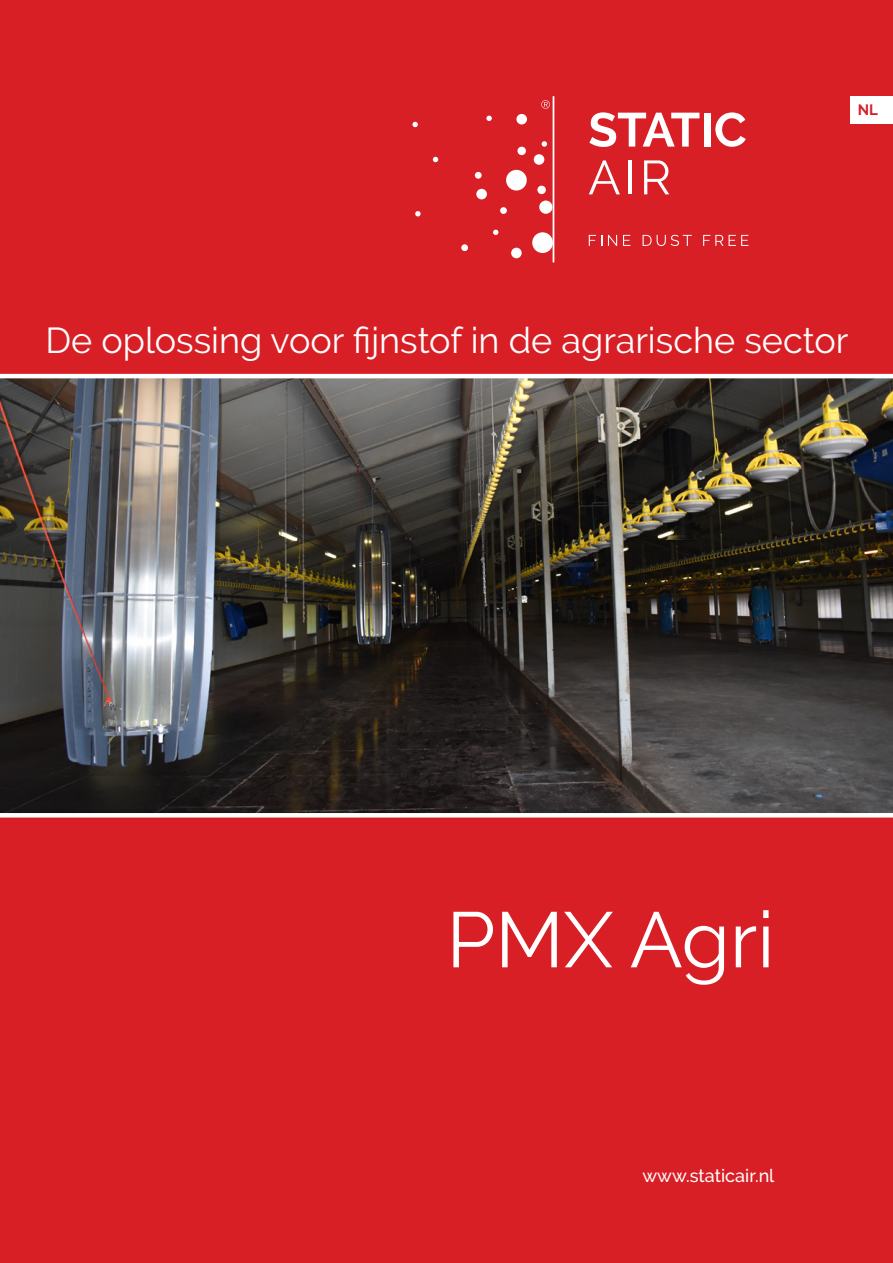
<style>
.page{position:relative;width:893px;height:1263px;background:#d91f26}
.page>*{position:absolute;margin:0;border:0;box-sizing:border-box;transform-origin:0 0}
.t1{font:78.3px "Raleway";color:#fff}
.t2{font:36px "Raleway";color:#fff}
.t3{font:500 18px "Raleway";color:#fff}
.t4{font:700 15px "Raleway";color:#d91f26}
</style>
<div class="page">
<img style="left:0;top:374px;width:893px;height:443px">
<svg style="left:589px;top:112px;width:110px;height:35px"></svg>
<div style="left:704px;top:113px;width:6px;height:34px;background:#fff"></div>
<svg style="left:589px;top:160px;width:31px;height:34px"></svg>
<hr style="left:629px;top:160px;width:3px;height:34px;background:#fff">
<svg style="left:644px;top:160px;width:25px;height:34px"></svg>
<hr style="left:553px;top:96px;width:1px;height:167px;background:#fff">
<div style="left:532px;top:232px;width:21px;height:21px;background:#fff;border-radius:50%"></div>
<div style="left:506px;top:170px;width:21px;height:20px;background:#fff;border-radius:50%"></div>
<div style="left:476px;top:189px;width:11px;height:10px;background:#fff;border-radius:50%"></div>
<div style="left:516px;top:114px;width:11px;height:10px;background:#fff;border-radius:50%"></div>
<div style="left:534px;top:154px;width:10px;height:11px;background:#fff;border-radius:50%"></div>
<div style="left:511px;top:248px;width:11px;height:10px;background:#fff;border-radius:50%"></div>
<div style="left:539px;top:201px;width:13px;height:13px;background:#fff;border-radius:50%"></div>
<div style="left:500px;top:207px;width:7px;height:7px;background:#fff;border-radius:50%"></div>
<svg style="left:433px;top:157px;width:5px;height:5px"></svg>
<svg style="left:486px;top:116px;width:6px;height:5px"></svg>
<svg style="left:542px;top:141px;width:5px;height:6px"></svg>
<svg style="left:415px;top:211px;width:6px;height:5px"></svg>
<svg style="left:493px;top:230px;width:5px;height:5px"></svg>
<div style="left:537px;top:186px;width:9px;height:8px;background:#fff;border-radius:50%"></div>
<div style="left:517px;top:147px;width:9px;height:8px;background:#fff;border-radius:50%"></div>
<div style="left:475px;top:172px;width:7px;height:7px;background:#fff;border-radius:50%"></div>
<svg style="left:412px;top:122px;width:6px;height:5px"></svg>
<div style="left:461px;top:244px;width:7px;height:7px;background:#fff;border-radius:50%"></div>
<svg style="left:589px;top:235px;width:13px;height:11px"></svg>
<svg style="left:608px;top:235px;width:9px;height:11px"></svg>
<svg style="left:623px;top:235px;width:7px;height:11px"></svg>
<svg style="left:643px;top:235px;width:49px;height:11px"></svg>
<svg style="left:703px;top:235px;width:20px;height:11px"></svg>
<svg style="left:729px;top:235px;width:19px;height:11px"></svg>
<svg style="left:715px;top:112px;width:31px;height:35px"></svg>
<svg style="left:541px;top:100px;width:9px;height:9px"></svg>
<div style="left:850px;top:96px;width:43px;height:28px;background:#fff"></div>
<p class="t4" style="left:858px;top:101px;width:22px">NL</p>
<p class="t2" style="left:45px;top:319px;width:805px">De oplossing voor fijnstof in de agrarische sector</p>
<p class="t1" style="left:446px;top:894px;width:329px">PMX Agri</p>
<p class="t3" style="left:642px;top:1165px;width:133px">www.staticair.nl</p>
</div>
